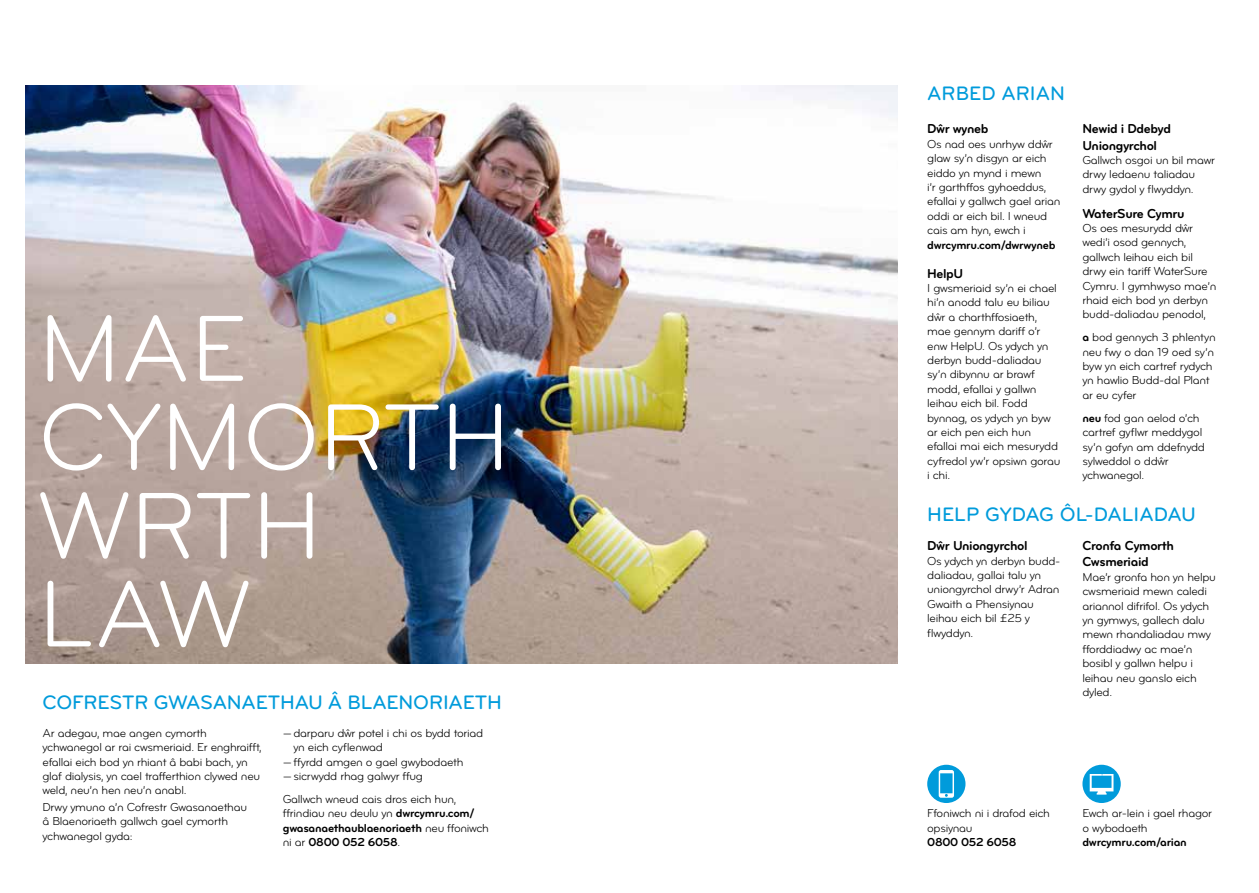
<style>
.page{position:relative;width:1259px;height:893px;background:#fff}
.page>*{position:absolute;margin:0;border:0;box-sizing:border-box;transform-origin:0 0}
.t1{font:97.5px/88.5px "Bryant Pro Regular Alternate";color:#fff}
.t2{font:20.25px "Bryant Pro Medium Alternate";letter-spacing:-.01em;color:#009bdb}
.t3{font:13.5px/16.2px "Bryant Pro Bold Alternate";letter-spacing:-.03em;color:#000}
.t4{font:12px/14.4px "Bryant Pro Regular Alternate";letter-spacing:-.025em;color:#000}
.t5{font:12px/14.4px "Bryant Pro Bold Alternate";letter-spacing:-.025em;color:#000}
.s1{font-family:"Bryant Pro Bold Alternate"}
.s2{font-family:"Bryant Pro Regular Alternate"}
</style>
<div class="page">
<img style="left:26px;top:85px;width:871px;height:578px">
<svg style="left:1082px;top:765px;width:38px;height:38px"></svg>
<svg style="left:927px;top:765px;width:38px;height:38px"></svg>
<h1 class="t1" style="left:38px;top:305px;width:473px">MAE<br>CYMORTH<br>WRTH<br>LAW</h1>
<h2 class="t2" style="left:43px;top:690px;width:461px">COFRESTR GWASANAETHAU Â BLAENORIAETH</h2>
<p class="t4" style="left:43px;top:726px;width:220px">Ar adegau, mae angen cymorth ychwanegol ar rai cwsmeriaid. Er enghraifft, efallai eich bod yn rhiant â babi bach, yn glaf dialysis, yn cael trafferthion clywed neu weld, neu’n hen neu’n anabl.</p>
<p class="t4" style="left:43px;top:800px;width:206px">Drwy ymuno a’n Cofrestr Gwasanaethau â Blaenoriaeth gallwch gael cymorth ychwanegol gyda:</p>
<p class="t4" style="left:283px;top:726px;width:202px">—darparu dŵr potel i chi os bydd toriad</p>
<p class="t4" style="left:293px;top:740px;width:91px">yn eich cyflenwad</p>
<p class="t4" style="left:283px;top:755px;width:182px">—ffyrdd amgen o gael gwybodaeth</p>
<p class="t4" style="left:283px;top:769px;width:142px">—sicrwydd rhag galwyr ffug</p>
<p class="t4" style="left:283px;top:792px;width:193px">Gallwch wneud cais dros eich hun, ffrindiau neu deulu yn <span class="s1">dwrcymru.com/</span></p>
<p class="t5" style="left:283px;top:821px;width:208px">gwasanaethaublaenoriaeth <span class="s2">neu ffoniwch ni ar</span> 0800 052 6058<span class="s2">.</span></p>
<h2 class="t2" style="left:927px;top:81px;width:139px">ARBED ARIAN</h2>
<p class="t3" style="left:927px;top:121px;width:63px">Dŵr wyneb</p>
<p class="t4" style="left:927px;top:137px;width:135px">Os nad oes unrhyw ddŵr glaw sy’n disgyn ar eich eiddo yn mynd i mewn<br>i’r garthffos gyhoeddus, efallai y gallwch gael arian oddi ar eich bil. I wneud cais am hyn, ewch i</p>
<p class="t5" style="left:927px;top:237px;width:130px">dwrcymru.com/dwrwyneb</p>
<p class="t3" style="left:927px;top:265px;width:38px">HelpU</p>
<p class="t4" style="left:927px;top:281px;width:135px">I gwsmeriaid sy’n ei chael hi’n anodd talu eu biliau dŵr a charthffosiaeth, mae gennym dariff o’r enw HelpU. Os ydych yn derbyn budd-daliadau sy’n dibynnu ar brawf modd, efallai y gallwn leihau eich bil. Fodd bynnag, os ydych yn byw ar eich pen eich hun efallai mai eich mesurydd cyfredol yw’r opsiwn gorau i chi.</p>
<p class="t3" style="left:1082px;top:121px;width:90px">Newid i Ddebyd<br>Uniongyrchol</p>
<p class="t4" style="left:1082px;top:153px;width:134px">Gallwch osgoi un bil mawr drwy ledaenu taliadau drwy gydol y flwyddyn.</p>
<p class="t3" style="left:1082px;top:205px;width:104px">WaterSure Cymru</p>
<p class="t4" style="left:1082px;top:221px;width:135px">Os oes mesurydd dŵr wedi’i osod gennych, gallwch leihau eich bil drwy ein tariff WaterSure<br>Cymru. I gymhwyso mae’n rhaid eich bod yn derbyn budd-daliadau penodol,</p>
<p class="t4" style="left:1082px;top:330px;width:135px"><span class="s1">a</span> bod gennych 3 phlentyn neu fwy o dan 19 oed sy’n byw yn eich cartref rydych yn hawlio Budd-dal Plant ar eu cyfer</p>
<p class="t4" style="left:1082px;top:411px;width:124px"><span class="s1">neu</span> fod gan aelod o’ch cartref gyflwr meddygol sy’n gofyn am ddefnydd sylweddol o ddŵr ychwanegol.</p>
<h2 class="t2" style="left:927px;top:502px;width:270px">HELP GYDAG ÔL-DALIADAU</h2>
<p class="t3" style="left:927px;top:538px;width:102px">Dŵr Uniongyrchol</p>
<p class="t4" style="left:927px;top:553px;width:135px">Os ydych yn derbyn budd&shy;daliadau, gallai talu yn uniongyrchol drwy’r Adran<br>Gwaith a Phensiynau leihau eich bil £25 y flwyddyn.</p>
<p class="t3" style="left:1082px;top:538px;width:93px">Cronfa Cymorth<br>Cwsmeriaid</p>
<p class="t4" style="left:1082px;top:570px;width:135px">Mae’r gronfa hon yn helpu cwsmeriaid mewn caledi ariannol difrifol. Os ydych yn gymwys, gallech dalu mewn rhandaliadau mwy fforddiadwy ac mae’n bosibl y gallwn helpu i leihau neu ganslo eich dyled.</p>
<p class="t4" style="left:927px;top:806px;width:124px">Ffoniwch ni i drafod eich opsiynau</p>
<p class="t5" style="left:927px;top:835px;width:91px">0800 052 6058</p>
<p class="t4" style="left:1082px;top:806px;width:131px">Ewch ar-lein i gael rhagor o wybodaeth</p>
<p class="t5" style="left:1082px;top:835px;width:106px">dwrcymru.com/arian</p>
</div>
